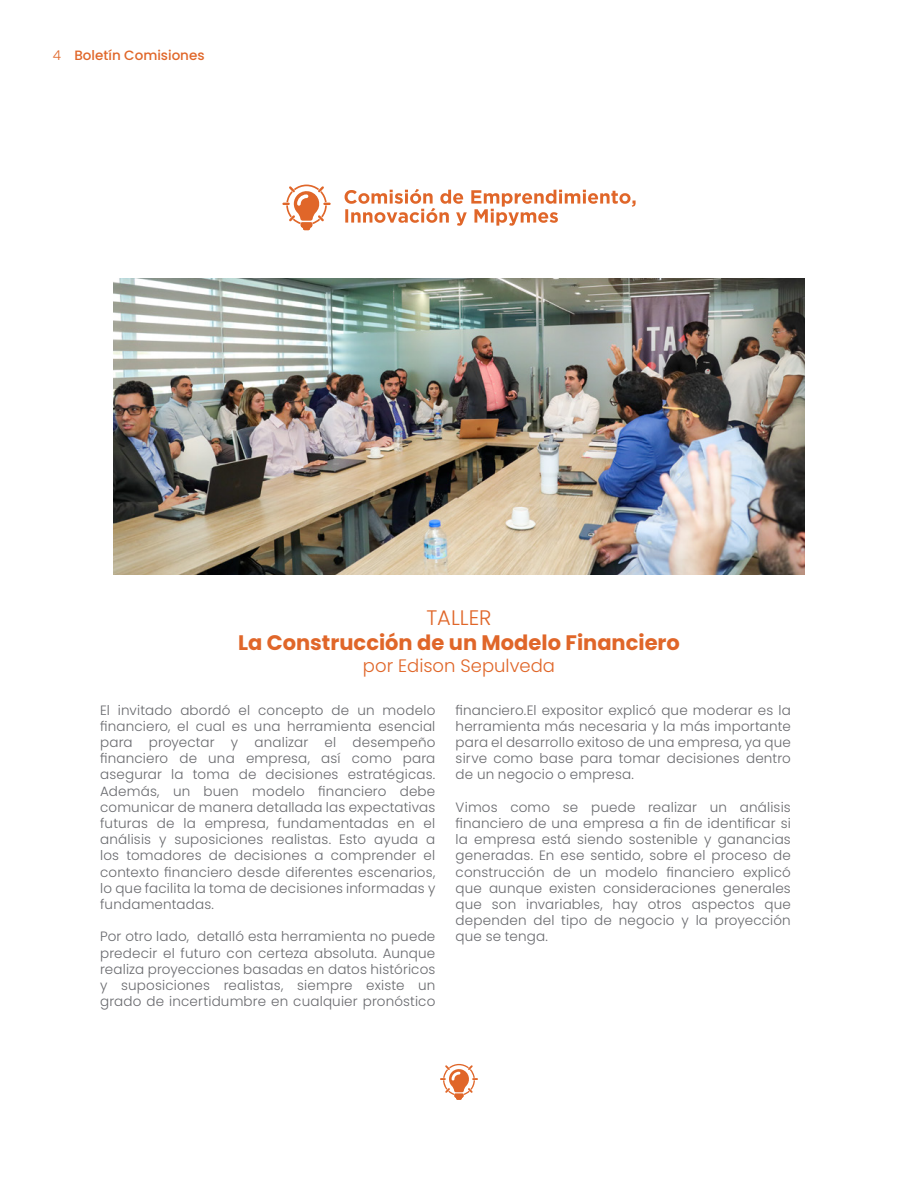
<style>
.page{position:relative;width:918px;height:1188px;background:#fff}
.page>*{position:absolute;margin:0;border:0;box-sizing:border-box;transform-origin:0 0}
.t1{font:700 21px "Poppins";color:#e06629}
.t2{font:300 21px "Poppins";color:#e06629}
.t3{font:300 18px "Poppins";color:#e06629}
.t4{font:300 13.5px/16.2px "Poppins";letter-spacing:.015em;color:#696a6e;text-align:justify}
.t5{font:500 13.5px "Poppins";color:#e06629}
.s1{font-weight:300}
</style>
<div class="page">
<svg style="left:345px;top:189px;width:291px;height:37px"></svg>
<svg style="left:282px;top:185px;width:49px;height:45px"></svg>
<svg style="left:440px;top:1064px;width:38px;height:36px"></svg>
<img style="left:114px;top:278px;width:690px;height:297px">
<p class="t5" style="left:53px;top:48px;width:153px"><span class="s1">4</span> Boletín Comisiones</p>
<h1 class="t2" style="left:426px;top:605px;width:67px">TALLER</h1>
<h1 class="t1" style="left:238px;top:631px;width:443px">La Construcción de un Modelo Financiero</h1>
<h2 class="t3" style="left:363px;top:655px;width:194px">por Edison Sepulveda</h2>
<p class="t4" style="left:100px;top:702px;width:337px">El invitado abordó el concepto de un modelo financiero, el cual es una herramienta esencial para proyectar y analizar el desempeño financiero de una empresa, así como para asegurar la toma de decisiones estratégicas.<br>Además, un buen modelo financiero debe comunicar de manera detallada las expectativas futuras de la empresa, fundamentadas en el análisis y suposiciones realistas. Esto ayuda a los tomadores de decisiones a comprender el contexto financiero desde diferentes escenarios, lo que facilita la toma de decisiones informadas y fundamentadas.</p>
<p class="t4" style="left:100px;top:929px;width:337px">Por otro lado, detalló esta herramienta no puede predecir el futuro con certeza absoluta. Aunque realiza proyecciones basadas en datos históricos y suposiciones realistas, siempre existe un grado de incertidumbre en cualquier pronóstico</p>
<p class="t4" style="left:456px;top:702px;width:337px">financiero.El expositor explicó que moderar es la herramienta más necesaria y la más importante para el desarrollo exitoso de una empresa, ya que sirve como base para tomar decisiones dentro de un negocio o empresa.</p>
<p class="t4" style="left:456px;top:799px;width:337px">Vimos como se puede realizar un análisis financiero de una empresa a fin de identificar si la empresa está siendo sostenible y ganancias generadas. En ese sentido, sobre el proceso de construcción de un modelo financiero explicó que aunque existen consideraciones generales que son invariables, hay otros aspectos que dependen del tipo de negocio y la proyección que se tenga.</p>
</div>
